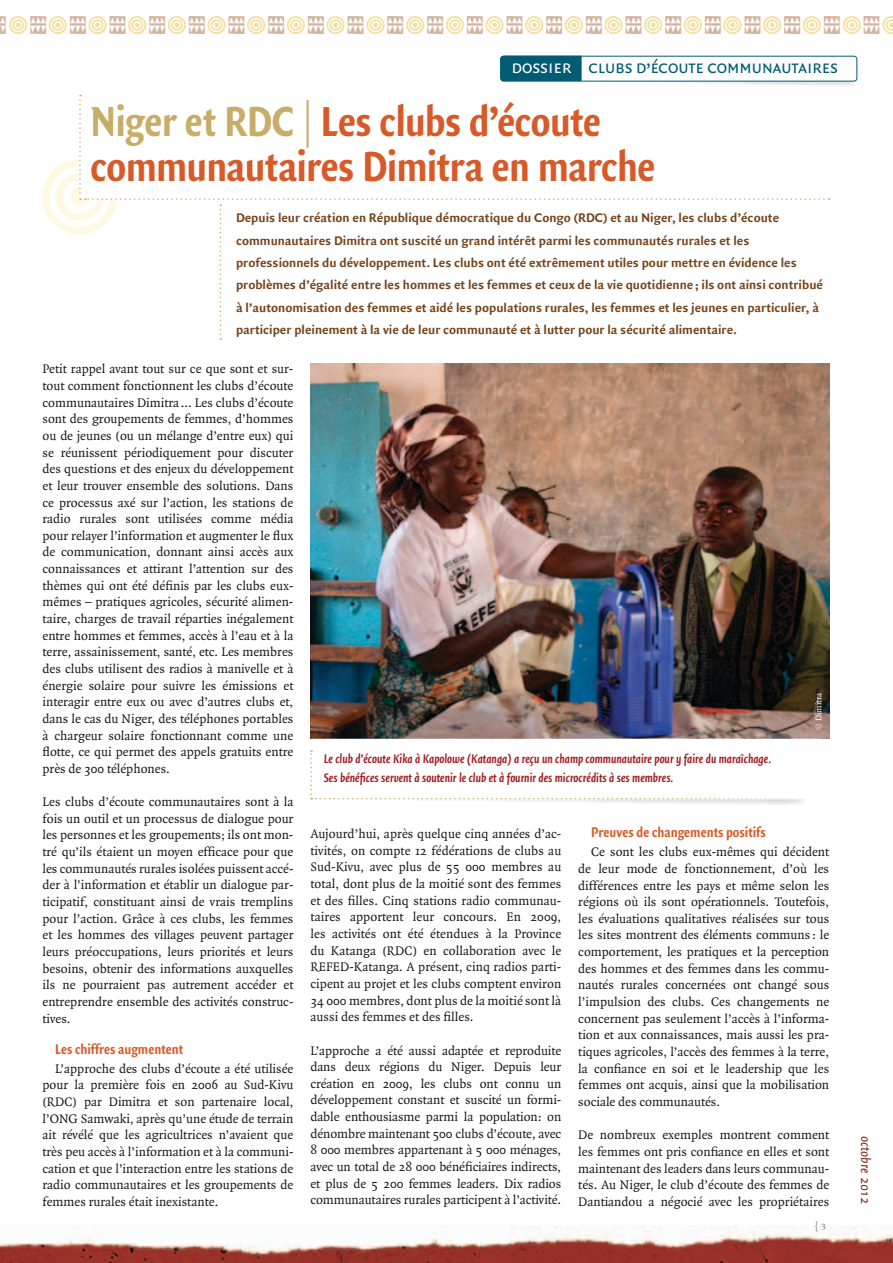
<style>
.page{position:relative;width:893px;height:1263px;background:#fff}
.page>*{position:absolute;margin:0;border:0;box-sizing:border-box;transform-origin:0 0}
.t1{font:700 45px/45px "Quadraat Sans Con";letter-spacing:-.01em;color:#d75a28}
.t2{font:18.9px "Quadraat Sans Caps";letter-spacing:-.01em;color:#005c73}
.t3{font:700 15px "Quadraat Sans Con";color:#d75a28}
.t4{font:italic 14.25px "Quadraat Sans";color:#7f2918}
.t5{font:13.35px/16.6px "Quadraat";color:#1a181b;text-align:justify}
.t6{font:700 13.35px/22.5px "Quadraat Sans";color:#75441b}
.t7{font:italic 700 13.35px/18.8px "Quadraat Sans Con";color:#9e1d22}
.t8{font:10.5px "Quadraat Small Caps";color:#878886}
.t9{font:9px "Quadraat";color:#fff}
.s1{color:#fff}
.s2{color:#c8ad69}
.s3{font-weight:400;color:#c8ad69}
</style>
<div class="page">
<img style="left:0;top:1225px;width:893px;height:38px">
<svg style="left:42px;top:95px;width:787px;height:245px"></svg>
<img style="left:311px;top:363px;width:518px;height:375px">
<svg style="left:310px;top:750px;width:511px;height:55px"></svg>
<svg style="left:500px;top:55px;width:358px;height:31px"></svg>
<h2 class="t2" style="left:511px;top:56px;width:328px"><span class="s1">dossier</span> clubs d’écoute communautaires</h2>
<h1 class="t1" style="left:91px;top:100px;width:566px"><span class="s2">Niger et RDC</span> <span class="s3">|</span> Les clubs d’écoute communautaires Dimitra en marche</h1>
<p class="t6" style="left:236px;top:207px;width:588px">Depuis leur création en République démocratique du Congo (RDC) et au Niger, les clubs d’écoute communautaires Dimitra ont suscité un grand intérêt parmi les communautés rurales et les professionnels du développement. Les clubs ont été extrêmement utiles pour mettre en évidence les problèmes d’égalité entre les hommes et les femmes et ceux de la vie quotidienne ; ils ont ainsi contribué à l’autonomisation des femmes et aidé les populations rurales, les femmes et les jeunes en particulier, à participer pleinement à la vie de leur communauté et à lutter pour la sécurité alimentaire.</p>
<p class="t5" style="left:43px;top:361px;width:252px">Petit rappel avant tout sur ce que sont et sur&shy;tout comment fonctionnent les clubs d’écoute communautaires Dimitra ... Les clubs d’écoute sont des groupements de femmes, d’hommes ou de jeunes (ou un mélange d’entre eux) qui se réunissent périodiquement pour discuter des questions et des enjeux du développement et leur trouver ensemble des solutions. Dans ce processus axé sur l’action, les stations de radio rurales sont utilisées comme média pour relayer l’information et augmenter le flux de communication, donnant ainsi accès aux connaissances et attirant l’attention sur des thèmes qui ont été définis par les clubs eux&shy;mêmes – pratiques agricoles, sécurité alimen&shy;taire, charges de travail réparties inégalement entre hommes et femmes, accès à l’eau et à la terre, assainissement, santé, etc. Les membres des clubs utilisent des radios à manivelle et à énergie solaire pour suivre les émissions et interagir entre eux ou avec d’autres clubs et, dans le cas du Niger, des téléphones portables à chargeur solaire fonctionnant comme une flotte, ce qui permet des appels gratuits entre près de 300 téléphones.</p>
<p class="t5" style="left:43px;top:794px;width:252px">Les clubs d’écoute communautaires sont à la fois un outil et un processus de dialogue pour les personnes et les groupements; ils ont mon&shy;tré qu’ils étaient un moyen efficace pour que les communautés rurales isolées puissent accé&shy;der à l’information et établir un dialogue par&shy;ticipatif, constituant ainsi de vrais tremplins pour l’action. Grâce à ces clubs, les femmes et les hommes des villages peuvent partager leurs préoccupations, leurs priorités et leurs besoins, obtenir des informations auxquelles ils ne pourraient pas autrement accéder et entreprendre ensemble des activités construc&shy;tives.</p>
<p class="t3" style="left:55px;top:1040px;width:129px">Les chiffres augmentent</p>
<p class="t5" style="left:43px;top:1061px;width:252px;text-indent:13px">L’approche des clubs d’écoute a été utilisée pour la première fois en 2006 au Sud-Kivu (RDC) par Dimitra et son partenaire local, l’ONG Samwaki, après qu’une étude de terrain ait révélé que les agricultrices n’avaient que très peu accès à l’information et à la communi&shy;cation et que l’interaction entre les stations de radio communautaires et les groupements de femmes rurales était inexistante.</p>
<p class="t7" style="left:324px;top:750px;width:449px">Le club d’écoute Kika à Kapolowe (Katanga) a reçu un champ communautaire pour y faire du maraîchage.<br>Ses bénéfices servent à soutenir le club et à fournir des microcrédits à ses membres.</p>
<p class="t9" style="left:814px;top:729px;width:38px;rotate:-90deg">© Dimitra</p>
<p class="t5" style="left:310px;top:826px;width:252px">Aujourd’hui, après quelque cinq années d’ac&shy;tivités, on compte 12 fédérations de clubs au Sud-Kivu, avec plus de 55 000 membres au total, dont plus de la moitié sont des femmes et des filles. Cinq stations radio communau&shy;taires apportent leur concours. En 2009, les activités ont été étendues à la Province du Katanga (RDC) en collaboration avec le REFED-Katanga. A présent, cinq radios parti&shy;cipent au projet et les clubs comptent environ 34 000 membres, dont plus de la moitié sont là aussi des femmes et des filles.</p>
<p class="t5" style="left:310px;top:1042px;width:252px">L’approche a été aussi adaptée et reproduite dans deux régions du Niger. Depuis leur création en 2009, les clubs ont connu un développement constant et suscité un formi&shy;dable enthousiasme parmi la population: on dénombre maintenant 500 clubs d’écoute, avec 8 000 membres appartenant à 5 000 ménages, avec un total de 28 000 bénéficiaires indirects, et plus de 5 200 femmes leaders. Dix radios communautaires rurales participent à l’activité.</p>
<p class="t3" style="left:591px;top:824px;width:176px">Preuves de changements positifs</p>
<p class="t5" style="left:578px;top:844px;width:252px;text-indent:13px">Ce sont les clubs eux-mêmes qui décident de leur mode de fonctionnement, d’où les différences entre les pays et même selon les régions où ils sont opérationnels. Toutefois, les évaluations qualitatives réalisées sur tous les sites montrent des éléments communs : le comportement, les pratiques et la perception des hommes et des femmes dans les commu&shy;nautés rurales concernées ont changé sous l’impulsion des clubs. Ces changements ne concernent pas seulement l’accès à l’informa&shy;tion et aux connaissances, mais aussi les pra&shy;tiques agricoles, l’accès des femmes à la terre, la confiance en soi et le leadership que les femmes ont acquis, ainsi que la mobilisation sociale des communautés.</p>
<p class="t5" style="left:578px;top:1127px;width:252px">De nombreux exemples montrent comment les femmes ont pris confiance en elles et sont maintenant des leaders dans leurs communau&shy;tés. Au Niger, le club d’écoute des femmes de Dantiandou a négocié avec les propriétaires</p>
<p class="t8" style="left:815px;top:1220px;width:13px">{ 3</p>
<p class="t4" style="left:873px;top:1135px;width:70px;rotate:90deg">octobre 2012</p>
</div>
